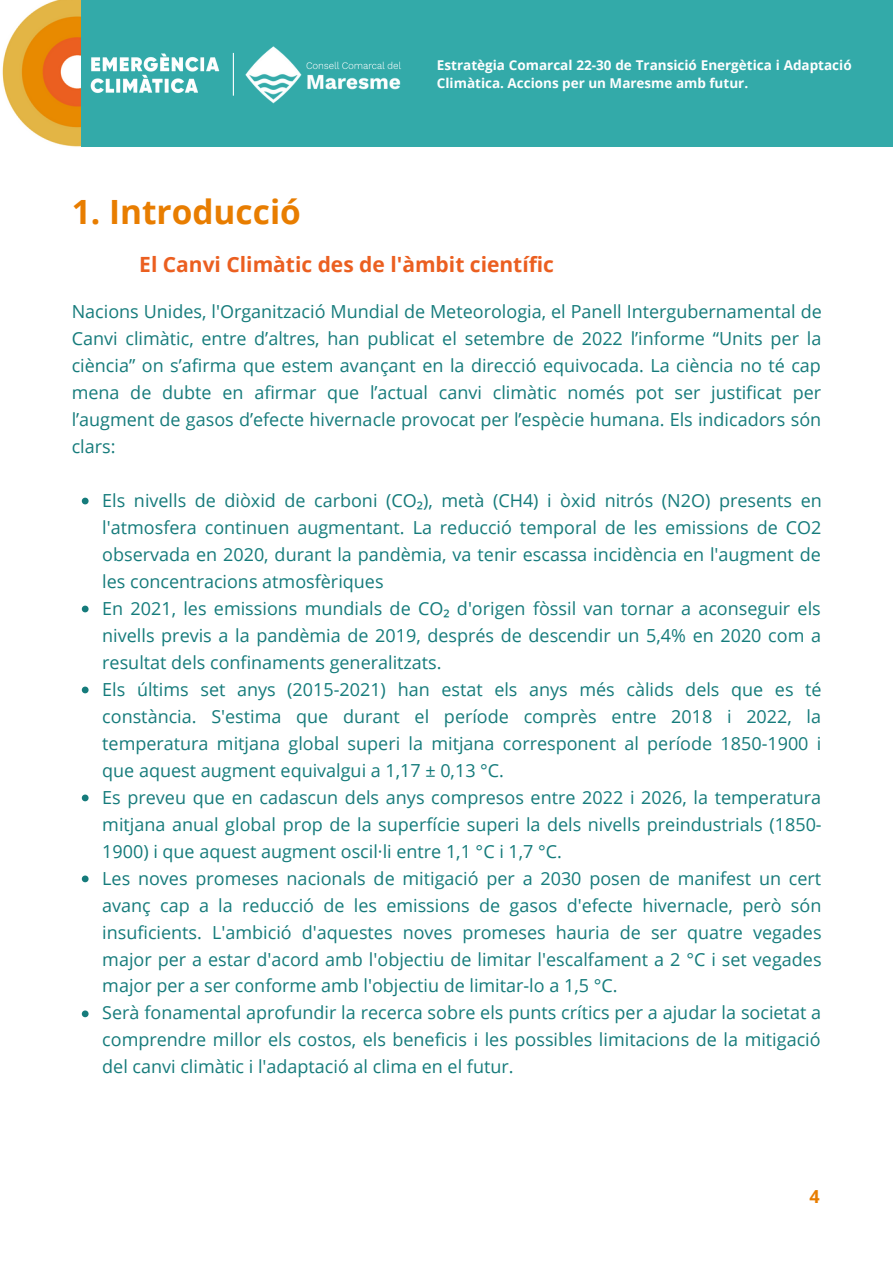
<style>
.page{position:relative;width:893px;height:1264px;background:#fff}
.page>*{position:absolute;margin:0;border:0;box-sizing:border-box;transform-origin:0 0}
.t1{font:700 33.45px "Open Sans";color:#e87d00}
.t2{font:700 21px "Open Sans";color:#eb5f20}
.t3{font:18px/27px "Open Sans";color:#157b7b}
.t4{font:700 18px "Open Sans";color:#e87d00}
.t5{font:700 13.5px/18px "Open Sans";color:#fefefe}
.s1{font-family:"Noto Sans"}
</style>
<div class="page">
<img style="left:2px;top:0;width:79px;height:147px">
<div style="left:81px;top:0;width:811px;height:146px;background:#33aaa9"></div>
<img style="left:90px;top:53px;width:130px;height:40px">
<img style="left:232px;top:46px;width:169px;height:58px">
<hr style="left:233px;top:53px;width:1px;height:43px;background:#fefefe">
<svg style="left:82px;top:497px;width:7px;height:7px"></svg>
<svg style="left:82px;top:605px;width:7px;height:7px"></svg>
<svg style="left:82px;top:686px;width:7px;height:7px"></svg>
<svg style="left:82px;top:794px;width:7px;height:7px"></svg>
<svg style="left:82px;top:875px;width:7px;height:7px"></svg>
<svg style="left:82px;top:1010px;width:7px;height:7px"></svg>
<h1 class="t1" style="left:72px;top:188px;width:231px">1. Introducció</h1>
<p class="t5" style="left:437px;top:55px;width:416px">Estratègia Comarcal 22-30 de Transició Energètica i Adaptació<br>Climàtica. Accions per un Maresme amb futur.</p>
<p class="t2" style="left:139px;top:250px;width:416px">El Canvi Climàtic des de l'àmbit científic</p>
<p class="t3" style="left:72px;top:297px;width:751px;text-align:justify">Nacions Unides, l'Organització Mundial de Meteorologia, el Panell Intergubernamental de Canvi climàtic, entre d’altres, han publicat el setembre de 2022 l’informe “Units per la ciència” on s’afirma que estem avançant en la direcció equivocada. La ciència no té cap mena de dubte en afirmar que l’actual canvi climàtic només pot ser justificat per l’augment de gasos d’efecte hivernacle provocat per l’espècie humana. Els indicadors són clars:</p>
<p class="t3" style="left:102px;top:486px;width:721px">Els nivells de diòxid de carboni (CO<span class="s1">₂</span>), metà (CH4) i òxid nitrós (N2O) presents en l'atmosfera continuen augmentant. La reducció temporal de les emissions de CO2 observada en 2020, durant la pandèmia, va tenir escassa incidència en l'augment de les concentracions atmosfèriques<br>En 2021, les emissions mundials de CO<span class="s1">₂</span> d'origen fòssil van tornar a aconseguir els nivells previs a la pandèmia de 2019, després de descendir un 5,4% en 2020 com a resultat dels confinaments generalitzats.<br>Els últims set anys (2015-2021) han estat els anys més càlids dels que es té constància. S'estima que durant el període comprès entre 2018 i 2022, la temperatura mitjana global superi la mitjana corresponent al període 1850-1900 i que aquest augment equivalgui a 1,17 ± 0,13 °C.<br>Es preveu que en cadascun dels anys compresos entre 2022 i 2026, la temperatura mitjana anual global prop de la superfície superi la dels nivells preindustrials (1850- 1900) i que aquest augment oscil·li entre 1,1 °C i 1,7 °C.<br>Les noves promeses nacionals de mitigació per a 2030 posen de manifest un cert avanç cap a la reducció de les emissions de gasos d'efecte hivernacle, però són insuficients. L'ambició d'aquestes noves promeses hauria de ser quatre vegades major per a estar d'acord amb l'objectiu de limitar l'escalfament a 2 °C i set vegades major per a ser conforme amb l'objectiu de limitar-lo a 1,5 °C.<br>Serà fonamental aprofundir la recerca sobre els punts crítics per a ajudar la societat a comprendre millor els costos, els beneficis i les possibles limitacions de la mitigació del canvi climàtic i l'adaptació al clima en el futur.</p>
<p class="t4" style="left:809px;top:1184px;width:12px">4</p>
</div>
